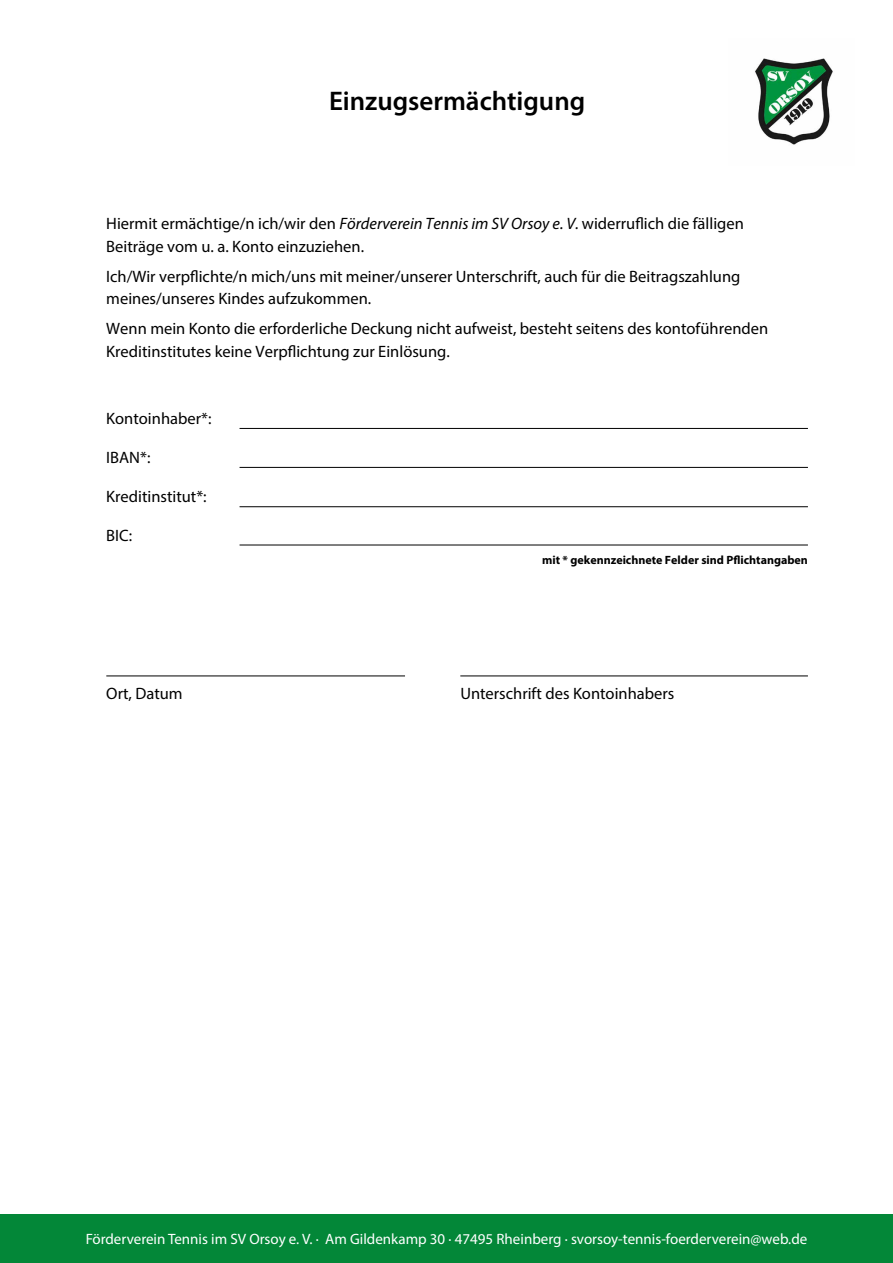
<style>
.page{position:relative;width:893px;height:1263px;background:#fff}
.page>*{position:absolute;margin:0;border:0;box-sizing:border-box;transform-origin:0 0}
.t1{font:600 27px "Myriad Pro";color:#000}
.t2{font:16.5px/22.5px "Myriad Pro";color:#000}
.t3{font:15px "Myriad Pro";color:#fff}
.t4{font:700 12px "Myriad Pro";color:#000}
.s1{font-style:italic}
</style>
<div class="page">
<div style="left:0;top:1214px;width:893px;height:49px;background:#038738"></div>
<img style="left:755px;top:58px;width:78px;height:87px">
<hr style="left:106px;top:675px;width:299px;height:1px;background:#000">
<hr style="left:460px;top:675px;width:348px;height:1px;background:#000">
<hr style="left:240px;top:428px;width:568px;height:1px;background:#000">
<hr style="left:240px;top:467px;width:568px;height:1px;background:#000">
<hr style="left:240px;top:506px;width:568px;height:1px;background:#000">
<hr style="left:240px;top:545px;width:568px;height:1px;background:#000">
<h1 class="t1" style="left:329px;top:84px;width:258px">Einzugsermächtigung</h1>
<p class="t2" style="left:106px;top:212px;width:639px">Hiermit ermächtige/n ich/wir den <span class="s1">Förderverein Tennis im SV Orsoy e. V.</span> widerruflich die fälligen<br>Beiträge vom u. a. Konto einzuziehen.</p>
<p class="t2" style="left:106px;top:265px;width:636px">Ich/Wir verpflichte/n mich/uns mit meiner/unserer Unterschrift, auch für die Beitragszahlung meines/unseres Kindes aufzukommen.</p>
<p class="t2" style="left:106px;top:317px;width:663px">Wenn mein Konto die erforderliche Deckung nicht aufweist, besteht seitens des kontoführenden<br>Kreditinstitutes keine Verpflichtung zur Einlösung.</p>
<p class="t2" style="left:106px;top:407px;width:107px">Kontoinhaber*:</p>
<p class="t2" style="left:106px;top:446px;width:46px">IBAN*:</p>
<p class="t2" style="left:106px;top:485px;width:102px">Kreditinstitut*:</p>
<p class="t2" style="left:106px;top:524px;width:27px">BIC:</p>
<p class="t4" style="left:542px;top:552px;width:267px">mit * gekennzeichnete Felder sind Pflichtangaben</p>
<p class="t2" style="left:106px;top:682px;width:78px">Ort, Datum</p>
<p class="t2" style="left:460px;top:682px;width:216px">Unterschrift des Kontoinhabers</p>
<p class="t3" style="left:86px;top:1230px;width:723px">Förderverein Tennis im SV Orsoy e. V. · Am Gildenkamp 30 · 47495 Rheinberg · svorsoy-tennis-foerderverein@web.de</p>
</div>
